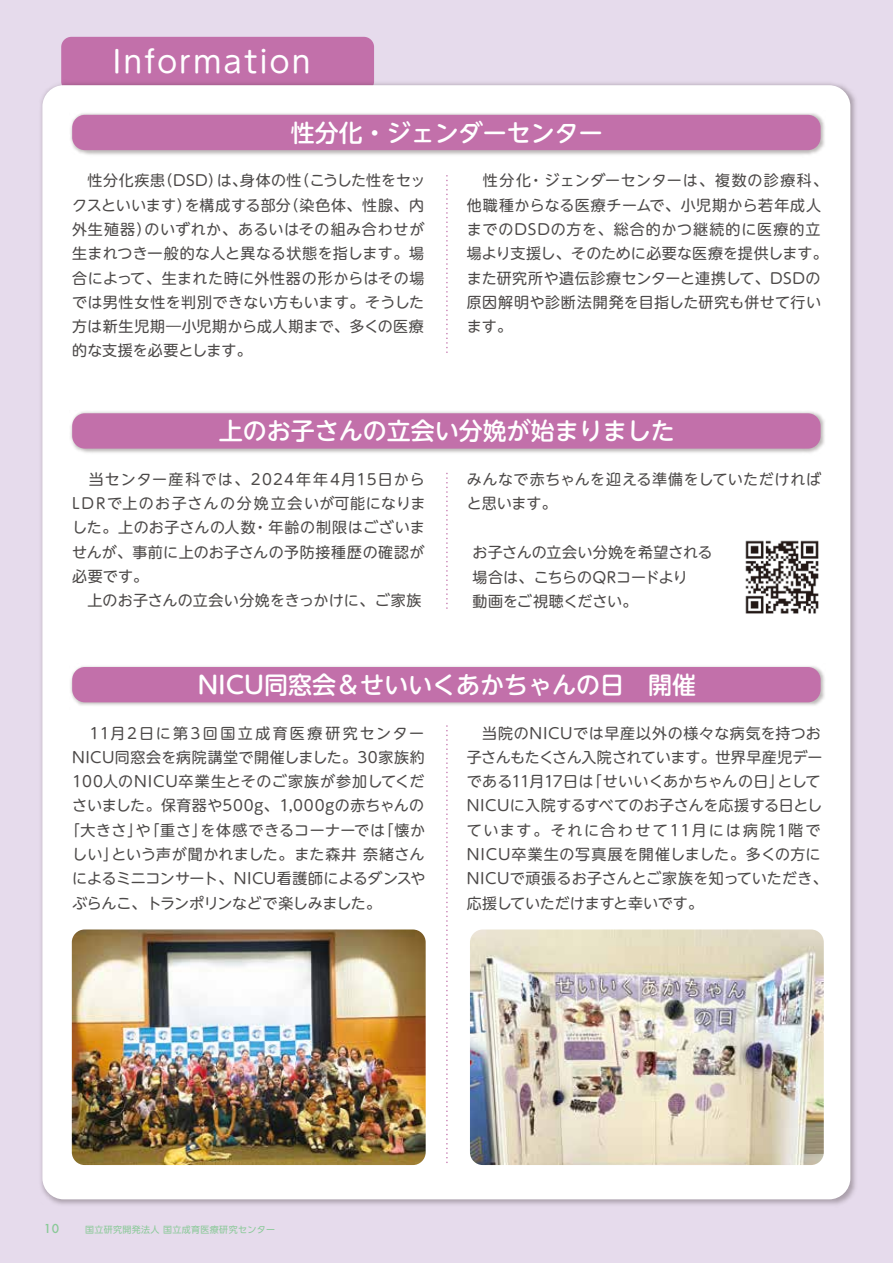
<style>
.page{position:relative;width:893px;height:1263px;background:#e6dbec}
.page>*{position:absolute;margin:0;border:0;box-sizing:border-box;transform-origin:0 0}
.t1{font:30px "UD Shin M Go Pro";letter-spacing:.06em;color:#fff}
.t2{font:500 24px "UD Shin M Go Pro";color:#fff}
.t3{font:15px/24.3px "UD Shin M Go Pro";letter-spacing:.025em;color:#4c4948}
.t4{font:15px/24.3px "UD Shin M Go Pro";letter-spacing:-.005em;color:#4c4948}
.t5{font:15px "UD Shin M Go Pro";letter-spacing:.055em;color:#4c4948}
.t6{font:15px "UD Shin M Go Pro";color:#4c4948}
.t7{font:15px "UD Shin M Go Pro";letter-spacing:.145em;color:#4c4948}
.t8{font:15px "UD Shin M Go Pro";letter-spacing:-.025em;color:#4c4948}
.t9{font:500 12px "Futura";color:#89c997}
.t10{font:9px "UD Shin Go Pro";letter-spacing:.04em;color:#89c997}
</style>
<div class="page">
<div style="left:61px;top:37px;width:313px;height:55px;background:#c270aa;border-radius:10px"></div>
<div style="left:42px;top:85px;width:808px;height:1114px;background:#fff;border-radius:21px"></div>
<hr style="left:892px;top:0;width:1px;height:1263px;background:#6dc6d2">
<img style="left:70px;top:113px;width:755px;height:42px">
<div style="left:72px;top:115px;width:749px;height:35px;background:#c270aa;border-radius:13px"></div>
<svg style="left:446px;top:175px;width:2px;height:177px"></svg>
<img style="left:70px;top:411px;width:755px;height:42px">
<div style="left:72px;top:413px;width:749px;height:36px;background:#c270aa;border-radius:13px"></div>
<svg style="left:446px;top:472px;width:2px;height:136px"></svg>
<img style="left:70px;top:666px;width:755px;height:40px">
<div style="left:72px;top:667px;width:749px;height:35px;background:#c270aa;border-radius:13px"></div>
<svg style="left:446px;top:725px;width:2px;height:437px"></svg>
<img style="left:72px;top:929px;width:354px;height:236px">
<img style="left:470px;top:929px;width:354px;height:236px">
<img style="left:745px;top:540px;width:74px;height:74px">
<h1 class="t1" style="left:113px;top:37px;width:199px">Information</h1>
<h2 class="t2" style="left:291px;top:113px;width:313px">性分化・ジェンダーセンター</h2>
<p class="t3" style="left:72px;top:168px;width:355px;text-align:justify">　性分化疾患（DSD）は、身体の性（こうした性をセックスといいます）を構成する部分（染色体、性腺、内外生殖器）のいずれか、あるいはその組み合わせが生まれつき一般的な人と異なる状態を指します。場合によって、生まれた時に外性器の形からはその場では男性女性を判別できない方もいます。そうした方は新生児期―小児期から成人期まで、多くの医療的な支援を必要とします。</p>
<p class="t3" style="left:467px;top:168px;width:363px">　性分化・ジェンダーセンターは、複数の診療科、他職種からなる医療チームで、小児期から若年成人までのDSDの方を、総合的かつ継続的に医療的立場より支援し、そのために必要な医療を提供します。また研究所や遺伝診療センターと連携して、DSDの原因解明や診断法開発を目指した研究も併せて行います。</p>
<h2 class="t2" style="left:219px;top:411px;width:457px">上のお子さんの立会い分娩が始まりました</h2>
<p class="t3" style="left:72px;top:466px;width:355px;text-align:justify">　当センター産科では、2024年年4月15日からLDRで上のお子さんの分娩立会いが可能になりました。上のお子さんの人数・年齢の制限はございませんが、事前に上のお子さんの予防接種歴の確認が必要です。</p>
<p class="t3" style="left:87px;top:588px;width:336px">上のお子さんの立会い分娩をきっかけに、ご家族</p>
<p class="t3" style="left:467px;top:466px;width:356px">みんなで赤ちゃんを迎える準備をしていただければと思います。</p>
<p class="t4" style="left:473px;top:540px;width:241px">お子さんの立会い分娩を希望される場合は、こちらのQRコードより<br>動画をご視聴ください。</p>
<h2 class="t2" style="left:198px;top:665px;width:500px">NICU同窓会＆せいいくあかちゃんの日　開催</h2>
<p class="t7" style="left:72px;top:721px;width:353px">　11月2日に第3回国立成育医療研究センター</p>
<p class="t3" style="left:72px;top:744px;width:354px">NICU同窓会を病院講堂で開催しました。30家族約</p>
<p class="t5" style="left:72px;top:769px;width:354px">100人のNICU卒業生とそのご家族が参加してくだ</p>
<p class="t3" style="left:72px;top:793px;width:354px">さいました。保育器や500g、1,000gの赤ちゃんの</p>
<p class="t3" style="left:65px;top:817px;width:362px">「大きさ」や「重さ」を体感できるコーナーでは「懐か</p>
<p class="t3" style="left:72px;top:841px;width:354px">しい」という声が聞かれました。また森井 奈緒さん</p>
<p class="t6" style="left:72px;top:866px;width:355px">によるミニコンサート、NICU看護師によるダンスや</p>
<p class="t8" style="left:72px;top:891px;width:310px">ぶらんこ、トランポリンなどで楽しみました。</p>
<p class="t3" style="left:467px;top:720px;width:363px;text-indent:15px">当院のNICUでは早産以外の様々な病気を持つお子さんもたくさん入院されています。世界早産児デーである11月17日は「せいいくあかちゃんの日」として<br>NICUに入院するすべてのお子さんを応援する日としています。それに合わせて11月には病院1階で<br>NICU卒業生の写真展を開催しました。多くの方に<br>NICUで頑張るお子さんとご家族を知っていただき、応援していただけますと幸いです。</p>
<p class="t9" style="left:44px;top:1220px;width:17px">10</p>
<p class="t10" style="left:85px;top:1222px;width:192px">国立研究開発法人 国立成育医療研究センター</p>
</div>
